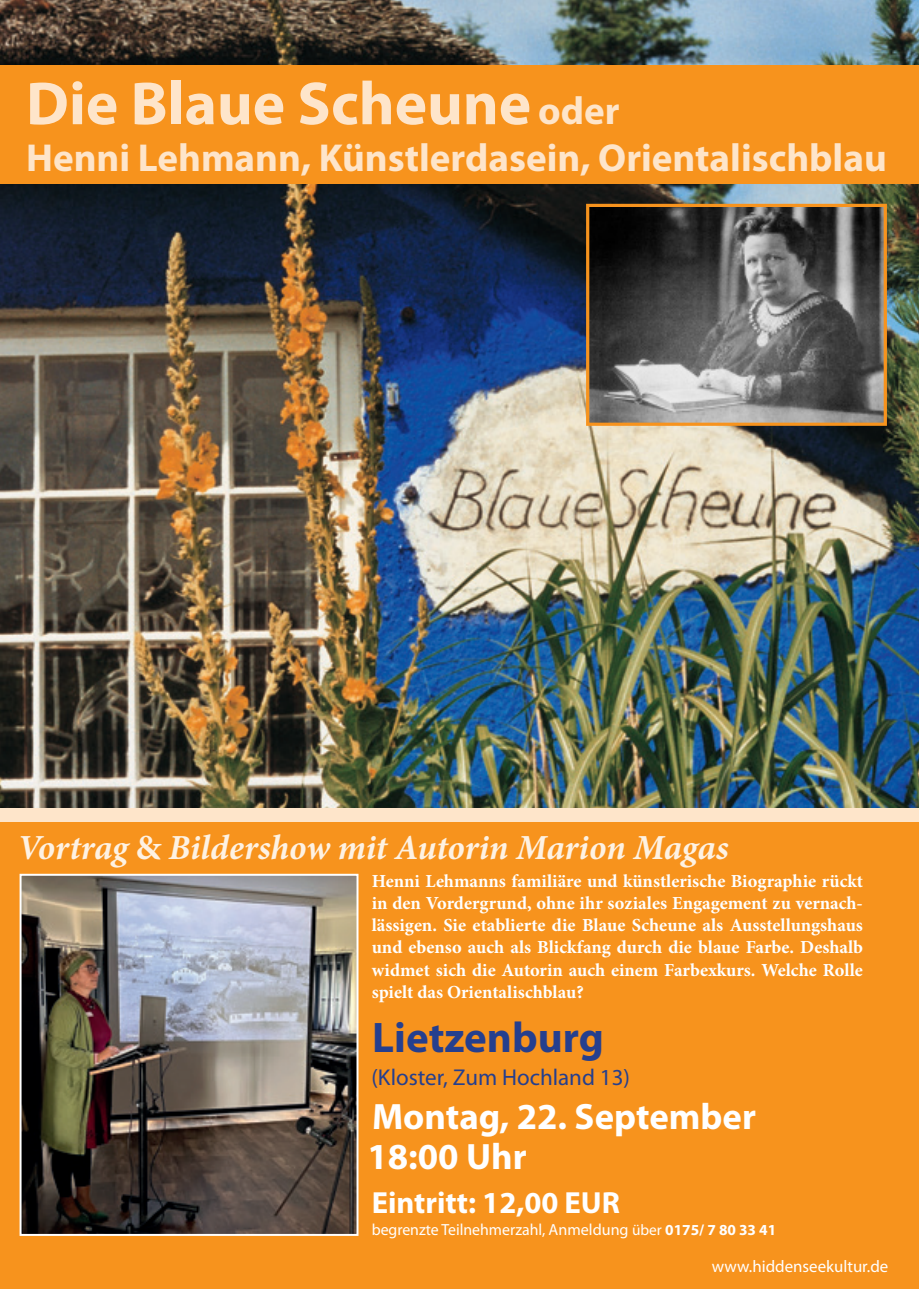
<style>
.page{position:relative;width:919px;height:1289px;background:#fff}
.page>*{position:absolute;margin:0;border:0;box-sizing:border-box;transform-origin:0 0}
.t1{font:700 61.35px "Myriad Pro";color:#fee5ca}
.t2{font:700 42.9px "Myriad Pro";color:#253f8e}
.t3{font:700 39.15px "Myriad Pro";color:#fee5ca}
.t4{font:700 36.75px/39.9px "Myriad Pro";color:#fff}
.t5{font:italic 700 35.25px "Minion Pro";letter-spacing:-.005em;color:#fef2e3}
.t6{font:700 30.6px "Myriad Pro";color:#fff}
.t7{font:22.95px "Myriad Pro";color:#253f8e}
.t8{font:700 18.45px/22px "Minion Pro";color:#fff;text-align:justify}
.t9{font:16.8px "Myriad Pro";color:#fff}
.t10{font:16.05px "Myriad Pro";color:#fff}
.s1{font-size:39.15px}
.s2{font-style:normal}
.s3{font-size:15.3px}
.s4{font-weight:700;font-size:15.3px}
</style>
<div class="page">
<img style="left:0;top:0;width:918px;height:808px">
<div style="left:0;top:815px;width:918px;height:473px;background:#f7931d"></div>
<div style="left:0;top:65px;width:918px;height:119px;background:#f7931d"></div>
<div style="left:0;top:808px;width:918px;height:14px;background:#fee5ca"></div>
<img style="left:590px;top:208px;width:292px;height:214px">
<div style="left:586px;top:204px;width:300px;height:222px;border:3px solid #f7931d"></div>
<img style="left:23px;top:876px;width:332px;height:356px">
<div style="left:20px;top:873px;width:338px;height:362px;border:2px solid #fff"></div>
<p class="t1" style="left:26px;top:69px;width:595px">Die Blaue Scheune <span class="s1">oder</span></p>
<p class="t3" style="left:26px;top:136px;width:862px">Henni Lehmann, Künstlerdasein, Orientalischblau</p>
<p class="t5" style="left:17px;top:822px;width:712px">Vortrag <span class="s2">&amp;</span> Bildershow mit Autorin Marion Magas</p>
<p class="t8" style="left:371px;top:870px;width:493px">Henni Lehmanns familiäre und künstlerische Biographie rückt in den Vordergrund, ohne ihr soziales Engagement zu vernach&shy;lässigen. Sie etablierte die Blaue Scheune als Ausstellungshaus und ebenso auch als Blickfang durch die blaue Farbe. Deshalb widmet sich die Autorin auch einem Farbexkurs. Welche Rolle spielt das Orientalischblau?</p>
<p class="t2" style="left:372px;top:1013px;width:233px">Lietzenburg</p>
<p class="t7" style="left:371px;top:1064px;width:260px">(Kloster, Zum Hochland 13)</p>
<p class="t4" style="left:367px;top:1097px;width:390px">Montag, 22. September<br>18:00 Uhr</p>
<p class="t6" style="left:371px;top:1185px;width:250px">Eintritt: 12,00 EUR</p>
<p class="t10" style="left:371px;top:1220px;width:406px">begrenzte Teilnehmerzahl, Anmeldung <span class="s3">über</span> <span class="s4">0175/ 7 80 33 41</span></p>
<p class="t9" style="left:712px;top:1257px;width:178px">www.hiddenseekultur.de</p>
</div>
